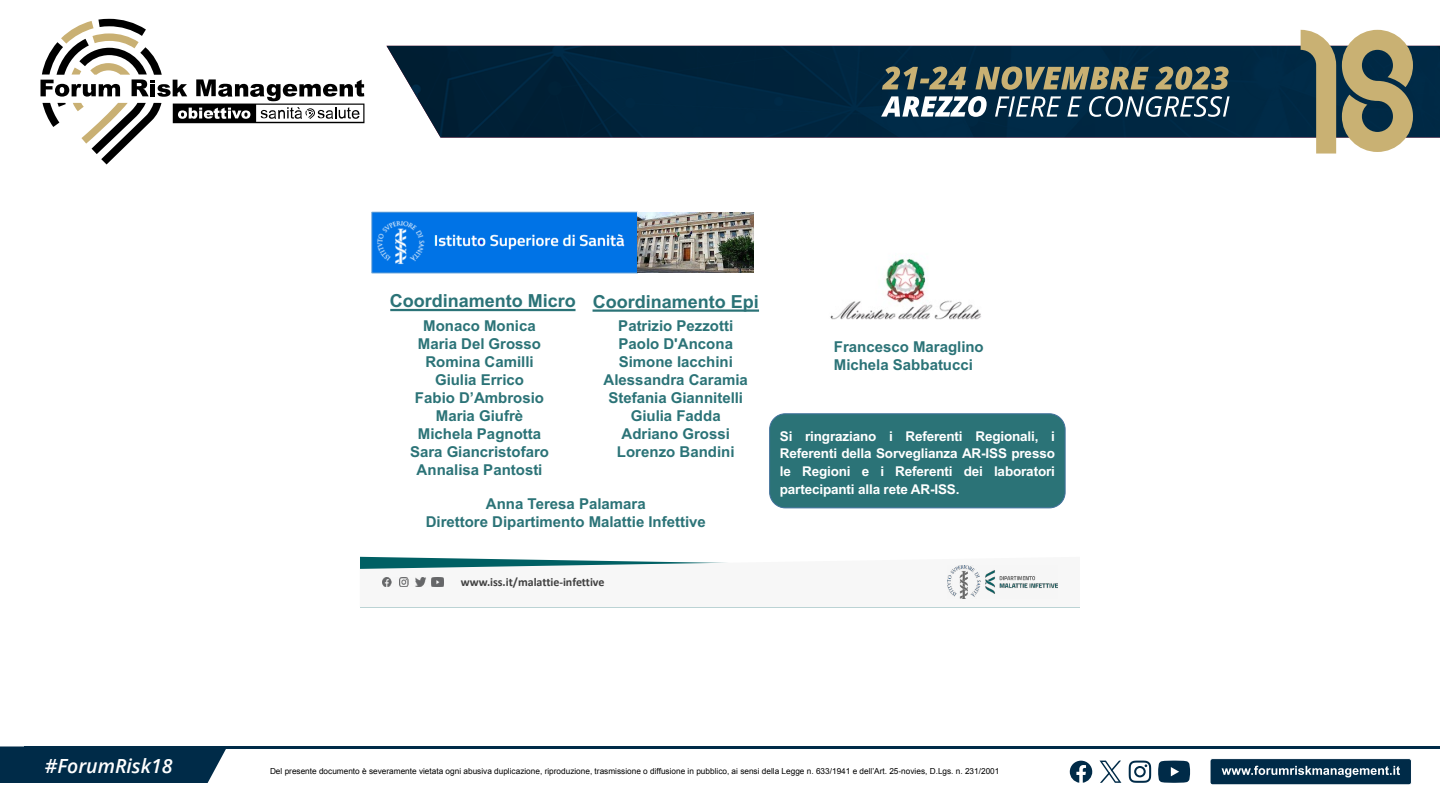
<style>
.page{position:relative;width:1440px;height:810px;background:#fff}
.page>*{position:absolute;margin:0;border:0;box-sizing:border-box;transform-origin:0 0}
.t1{font:italic 600 19.5px "Open Sans";color:#fff}
.t2{font:700 18px "Arial";color:#2b7377}
.t3{font:700 15px/18px "Arial";color:#2b7377;text-align:center}
.t4{font:700 13.5px/17.5px "Arial";letter-spacing:-.01em;color:#fff;text-align:justify}
.t5{font:700 12px "Calibri";letter-spacing:-.005em;color:#404040}
.t6{font:8.25px "Arial";color:#000}
</style>
<div class="page">
<div style="left:0;top:746px;width:226px;height:37px;background:#002b48"></div>
<div style="left:1210px;top:759px;width:201px;height:26px;background:#002b48;border-radius:3px"></div>
<div style="left:1210px;top:758px;width:202px;height:27px;border:1px solid #fff;border-radius:3px"></div>
<svg style="left:1222px;top:766px;width:178px;height:11px"></svg>
<hr style="left:24px;top:746px;width:1416px;height:3px;background:#002b48">
<img style="left:386px;top:46px;width:1054px;height:92px">
<svg style="left:1342px;top:30px;width:71px;height:122px;background:#9a9575"></svg>
<svg style="left:1301px;top:30px;width:35px;height:124px;background:#929074"></svg>
<svg style="left:40px;top:19px;width:324px;height:145px"></svg>
<svg style="left:881px;top:96px;width:349px;height:21px"></svg>
<svg style="left:882px;top:66px;width:347px;height:24px;background:#656c5b"></svg>
<svg style="left:1129px;top:761px;width:22px;height:22px"></svg>
<svg style="left:1158px;top:761px;width:32px;height:22px"></svg>
<svg style="left:1070px;top:761px;width:22px;height:22px"></svg>
<svg style="left:1100px;top:761px;width:21px;height:22px"></svg>
<svg style="left:360px;top:557px;width:720px;height:51px"></svg>
<img style="left:383px;top:578px;width:61px;height:9px">
<img style="left:947px;top:566px;width:111px;height:33px">
<img style="left:374px;top:213px;width:380px;height:60px">
<div style="left:372px;top:212px;width:266px;height:61px;border:1px solid #5b9bd5"></div>
<svg style="left:390px;top:309px;width:186px;height:2px"></svg>
<svg style="left:593px;top:309px;width:166px;height:3px"></svg>
<img style="left:830px;top:257px;width:151px;height:63px">
<div style="left:770px;top:414px;width:295px;height:94px;background:#2b7377;border-radius:16px"></div>
<div style="left:769px;top:413px;width:297px;height:95px;border:1px solid #41719c;border-radius:16px"></div>
<p class="t2" style="left:390px;top:288px;width:187px">Coordinamento Micro</p>
<p class="t3" style="left:410px;top:317px;width:141px">Monaco Monica<br>Maria Del Grosso<br>Romina Camilli<br>Giulia Errico<br>Fabio D’Ambrosio<br>Maria Giufrè<br>Michela Pagnotta<br>Sara Giancristofaro<br>Annalisa Pantosti</p>
<p class="t2" style="left:593px;top:289px;width:167px">Coordinamento Epi</p>
<p class="t3" style="left:604px;top:317px;width:146px">Patrizio Pezzotti<br>Paolo D'Ancona<br>Simone Iacchini<br>Alessandra Caramia<br>Stefania Giannitelli<br>Giulia Fadda<br>Adriano Grossi<br>Lorenzo Bandini</p>
<p class="t3" style="left:426px;top:495px;width:282px">Anna Teresa Palamara<br>Direttore Dipartimento Malattie Infettive</p>
<p class="t5" style="left:461px;top:574px;width:145px">www.iss.it/malattie-infettive</p>
<p class="t3" style="left:834px;top:337px;width:151px;text-align:left">Francesco Maraglino<br>Michela Sabbatucci</p>
<p class="t4" style="left:780px;top:428px;width:277px">Si ringraziano i Referenti Regionali, i Referenti della Sorveglianza AR-ISS presso le Regioni e i Referenti dei laboratori partecipanti alla rete AR-ISS.</p>
<h1 class="t1" style="left:45px;top:752px;width:129px">#ForumRisk18</h1>
<p class="t6" style="left:270px;top:766px;width:731px">Del presente documento è severamente vietata ogni abusiva duplicazione, riproduzione, trasmissione o diffusione in pubblico, ai sensi della Legge n. 633/1941 e dell’Art. 25-novies, D.Lgs. n. 231/2001</p>
</div>
